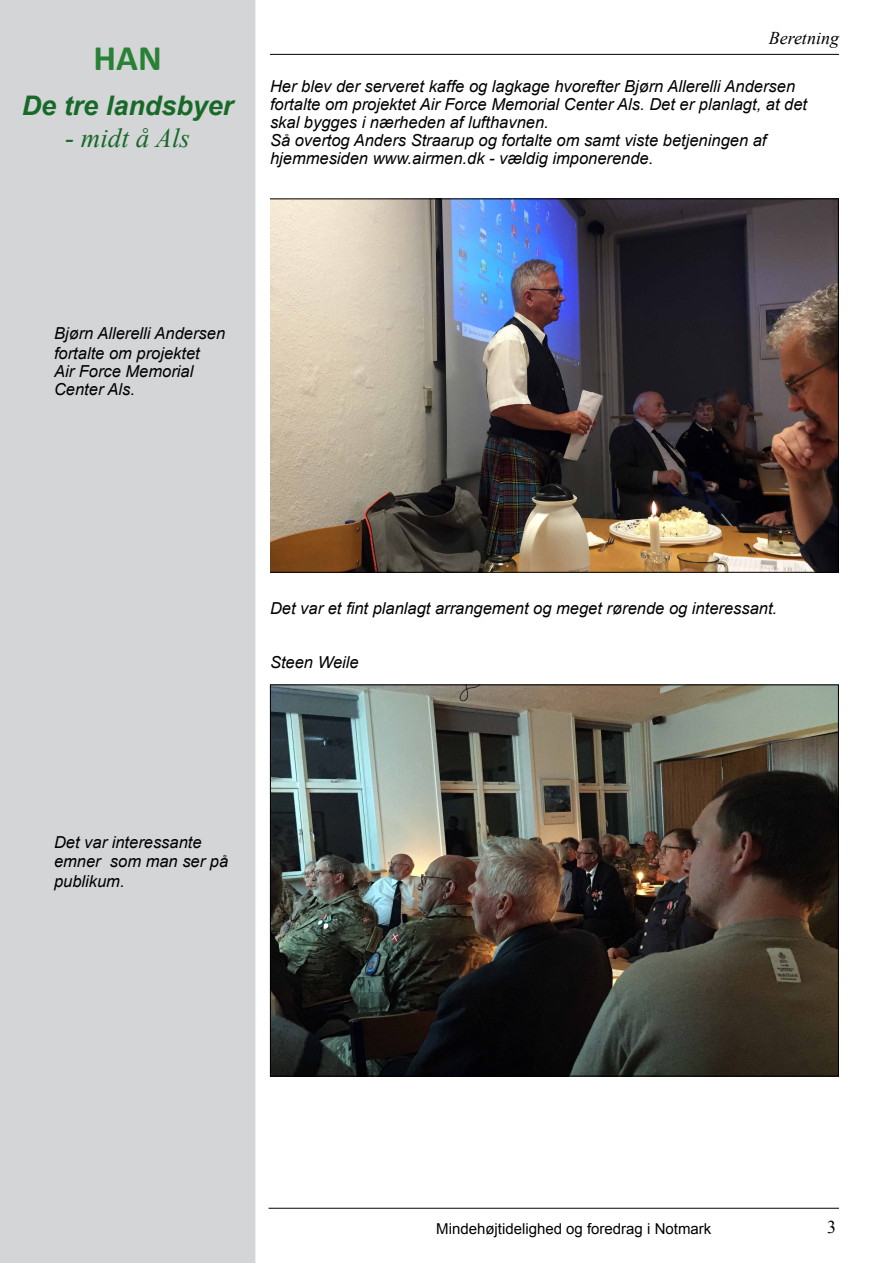
<style>
.page{position:relative;width:893px;height:1263px;background:#fff}
.page>*{position:absolute;margin:0;border:0;box-sizing:border-box;transform-origin:0 0}
.t1{font:700 36px "Calibri";color:#288135}
.t2{font:italic 700 27px "Arial";color:#176928}
.t3{font:italic 27px "Times New Roman";color:#176928}
.t4{font:italic 18px "Times New Roman";color:#000}
.t5{font:18px "Times New Roman";color:#000}
.t6{font:italic 16.5px/18px "Arial";color:#000}
.t7{font:15px "Arial";color:#000}
</style>
<div class="page">
<div style="left:1px;top:1px;width:254px;height:1261px;background:#d3d5d6"></div>
<div style="left:0;top:0;width:255px;height:1263px;border:2px solid #d3d5d6"></div>
<hr style="left:268px;top:1208px;width:571px;height:1px;background:#000">
<hr style="left:270px;top:54px;width:569px;height:1px;background:#000">
<img style="left:272px;top:200px;width:565px;height:371px">
<img style="left:272px;top:686px;width:565px;height:388px">
<h1 class="t1" style="left:93px;top:35px;width:70px">HAN</h1>
<h2 class="t2" style="left:22px;top:87px;width:213px">De tre landsbyer</h2>
<h2 class="t3" style="left:65px;top:119px;width:126px">- midt å Als</h2>
<p class="t4" style="left:769px;top:25px;width:72px">Beretning</p>
<p class="t6" style="left:270px;top:77px;width:539px">Her blev der serveret kaffe og lagkage hvorefter Bjørn Allerelli Andersen fortalte om projektet Air Force Memorial Center Als. Det er planlagt, at det skal bygges i nærheden af lufthavnen.<br>Så overtog Anders Straarup og fortalte om samt viste betjeningen af hjemmesiden www.airmen.dk - vældig imponerende.</p>
<p class="t6" style="left:54px;top:324px;width:173px;line-height:19.8px">Bjørn Allerelli Andersen fortalte om projektet</p>
<p class="t6" style="left:54px;top:363px;width:141px">Air Force Memorial<br>Center Als.</p>
<p class="t6" style="left:270px;top:599px;width:509px">Det var et fint planlagt arrangement og meget rørende og interessant.</p>
<p class="t6" style="left:270px;top:653px;width:90px">Steen Weile</p>
<p class="t6" style="left:54px;top:832px;width:176px;line-height:19.8px">Det var interessante emner som man ser på publikum.</p>
<p class="t7" style="left:436px;top:1219px;width:277px">Mindehøjtidelighed og foredrag i Notmark</p>
<p class="t5" style="left:827px;top:1215px;width:10px">3</p>
</div>
